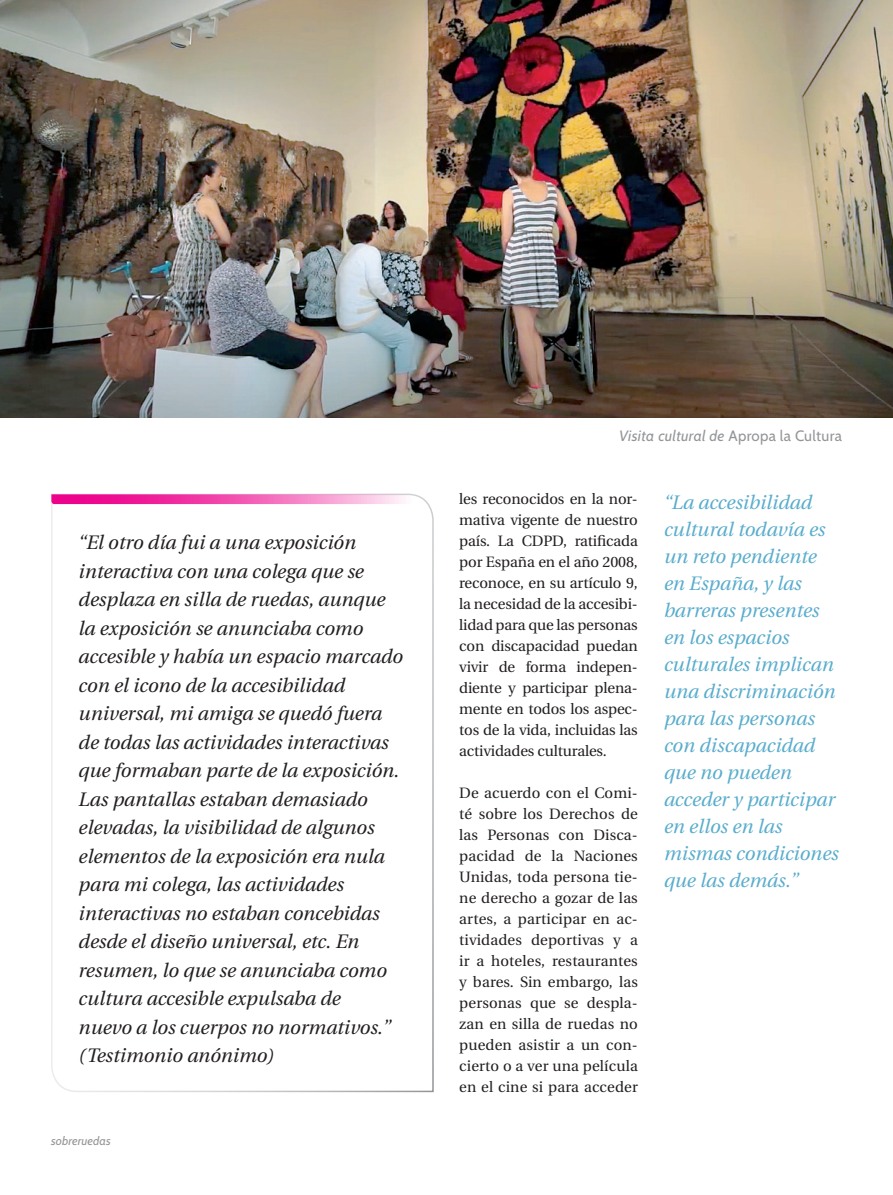
<style>
.page{position:relative;width:893px;height:1195px;background:#fff}
.page>*{position:absolute;margin:0;border:0;box-sizing:border-box;transform-origin:0 0}
._5_ENTRADETA{font:italic 19.5px/28.5px "Utopia";color:#231f20}
._8_DESTACAT{font:italic 19.5px/27px "Utopia";color:#5aadcd}
._7_COS_PRINCIPAL{font:15px/21px "Utopia";letter-spacing:-.005em;color:#231f20;text-align:justify}
._15_PEU_FOTO_TEXT{font:italic 15px "Cabin";letter-spacing:.02em;color:#939598}
.t1{font:italic 12px "Cabin";letter-spacing:.01em;color:#939598}
.s1{font-style:normal}
</style>
<div class="page">
<svg style="left:51px;top:493px;width:383px;height:600px"></svg>
<svg style="left:51px;top:494px;width:382px;height:10px;background:#f26aba"></svg>
<img style="left:0;top:0;width:893px;height:418px">
<p class="_5_ENTRADETA" style="left:78px;top:529px;width:326px">“El otro día fui a una exposición interactiva con una colega que se desplaza en silla de ruedas, aunque la exposición se anunciaba como accesible y había un espacio marcado con el icono de la accesibilidad universal, mi amiga se quedó fuera de todas las actividades interactivas que formaban parte de la exposición.<br>Las pantallas estaban demasiado elevadas, la visibilidad de algunos elementos de la exposición era nula para mi colega, las actividades interactivas no estaban concebidas desde el diseño universal, etc. En resumen, lo que se anunciaba como cultura accesible expulsaba de<br>nuevo a los cuerpos no normativos.” (Testimonio anónimo)</p>
<p class="t1" style="left:51px;top:1133px;width:61px">sobreruedas</p>
<p class="_15_PEU_FOTO_TEXT" style="left:619px;top:427px;width:224px">Visita cultural de <span class="s1">Apropa la Cultura</span></p>
<p class="_7_COS_PRINCIPAL" style="left:459px;top:489px;width:180px">les reconocidos en la nor&shy;mativa vigente de nuestro país. La CDPD, ratificada por España en el año 2008, reconoce, en su artículo 9, la necesidad de la accesibi&shy;lidad para que las personas con discapacidad puedan vivir de forma indepen&shy;diente y participar plena&shy;mente en todos los aspec&shy;tos de la vida, incluidas las actividades culturales.</p>
<p class="_7_COS_PRINCIPAL" style="left:459px;top:783px;width:180px">De acuerdo con el Comi&shy;té sobre los Derechos de las Personas con Disca&shy;pacidad de la Naciones Unidas, toda persona tie&shy;ne derecho a gozar de las artes, a participar en ac&shy;tividades deportivas y a ir a hoteles, restaurantes y bares. Sin embargo, las personas que se despla&shy;zan en silla de ruedas no pueden asistir a un con&shy;cierto o a ver una película en el cine si para acceder</p>
<p class="_8_DESTACAT" style="left:663px;top:489px;width:176px">“La accesibilidad cultural todavía es un reto pendiente en España, y las barreras presentes en los espacios culturales implican una discriminación para las personas con discapacidad que no pueden acceder y participar en ellos en las mismas condiciones que las demás.”</p>
</div>
